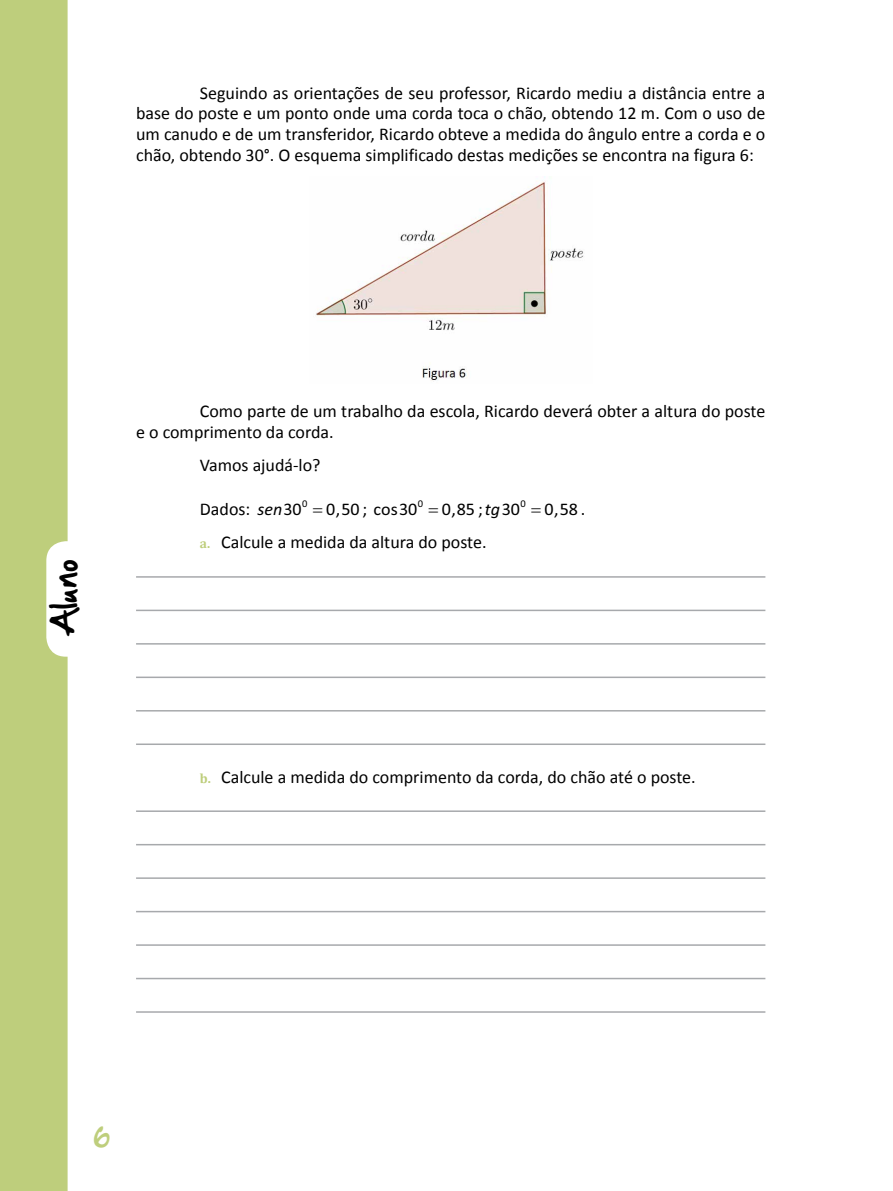
<style>
.page{position:relative;width:893px;height:1191px;background:#fff}
.page>*{position:absolute;margin:0;border:0;box-sizing:border-box;transform-origin:0 0}
.t1{font:30px "Hand Of Sean";color:#000}
.t2{font:24px "Hand Of Sean";color:#bece7c}
.t3{font:18px/20.7px "Calibri";color:#000;text-align:justify}
.t4{font:17.7px "Calibri";letter-spacing:-.005em;color:#000}
.t5{font:10.35px "Calibri";color:#000}
.s1{font-style:italic;font-size:17.7px}
.s2{font-size:17.7px}
.s3{font-size:18px}
.s4{font-style:italic}
.s5{font-family:"Cambria";font-weight:700;font-size:13.5px;color:#bece7c}
</style>
<div class="page">
<div style="left:0;top:0;width:68px;height:1191px;background:#bece7c"></div>
<hr style="left:136px;top:576px;width:629px;height:1px;background:#a7a9ac">
<hr style="left:136px;top:609px;width:629px;height:2px;background:#a7a9ac">
<hr style="left:136px;top:643px;width:629px;height:1px;background:#a7a9ac">
<hr style="left:136px;top:676px;width:629px;height:2px;background:#a7a9ac">
<hr style="left:136px;top:710px;width:629px;height:1px;background:#a7a9ac">
<hr style="left:136px;top:743px;width:629px;height:2px;background:#a7a9ac">
<hr style="left:136px;top:810px;width:629px;height:2px;background:#a7a9ac">
<hr style="left:136px;top:844px;width:629px;height:1px;background:#a7a9ac">
<hr style="left:136px;top:877px;width:629px;height:2px;background:#a7a9ac">
<hr style="left:136px;top:911px;width:629px;height:1px;background:#a7a9ac">
<hr style="left:136px;top:944px;width:629px;height:1px;background:#a7a9ac">
<hr style="left:136px;top:977px;width:629px;height:2px;background:#a7a9ac">
<hr style="left:136px;top:1011px;width:629px;height:1px;background:#a7a9ac">
<img style="left:316px;top:176px;width:268px;height:205px">
<p class="t3" style="left:136px;top:82px;width:631px;text-indent:64px">Seguindo as orientações de seu professor, Ricardo mediu a distância entre a base do poste e um ponto onde uma corda toca o chão, obtendo 12 m. Com o uso de um canudo e de um transferidor, Ricardo obteve a medida do ângulo entre a corda e o chão, obtendo 30°. O esquema simplificado destas medições se encontra na figura 6:</p>
<h1 class="t1" style="left:38px;top:637px;width:80px;rotate:-90deg">Aluno</h1>
<p class="t3" style="left:136px;top:401px;width:631px;text-indent:64px">Como parte de um trabalho da escola, Ricardo deverá obter a altura do poste e o comprimento da corda.</p>
<p class="t3" style="left:200px;top:455px;width:122px">Vamos ajudá-lo?</p>
<p class="t3" style="left:200px;top:499px;width:103px">Dados: <span class="s1">sen</span><span class="s2">30</span></p>
<p class="t4" style="left:326px;top:498px;width:35px">0 50</p>
<p class="t5" style="left:302px;top:497px;width:7px">0</p>
<p class="t4" style="left:336px;top:498px;width:83px">, <span class="s3">;</span> cos30</p>
<p class="t4" style="left:451px;top:498px;width:6px">,</p>
<p class="t5" style="left:418px;top:497px;width:7px">0</p>
<p class="t4" style="left:545px;top:498px;width:35px">0 58</p>
<p class="t5" style="left:520px;top:497px;width:7px">0</p>
<p class="t4" style="left:442px;top:498px;width:80px">0 85 <span class="s3">;</span><span class="s4">tg</span>30</p>
<p class="t4" style="left:554px;top:498px;width:33px">, <span class="s3">.</span></p>
<p class="t3" style="left:200px;top:532px;width:288px"><span class="s5">a.</span> Calcule a medida da altura do poste.</p>
<p class="t3" style="left:200px;top:766px;width:497px"><span class="s5">b.</span> Calcule a medida do comprimento da corda, do chão até o poste.</p>
<h2 class="t2" style="left:93px;top:1115px;width:18px">6</h2>
</div>
